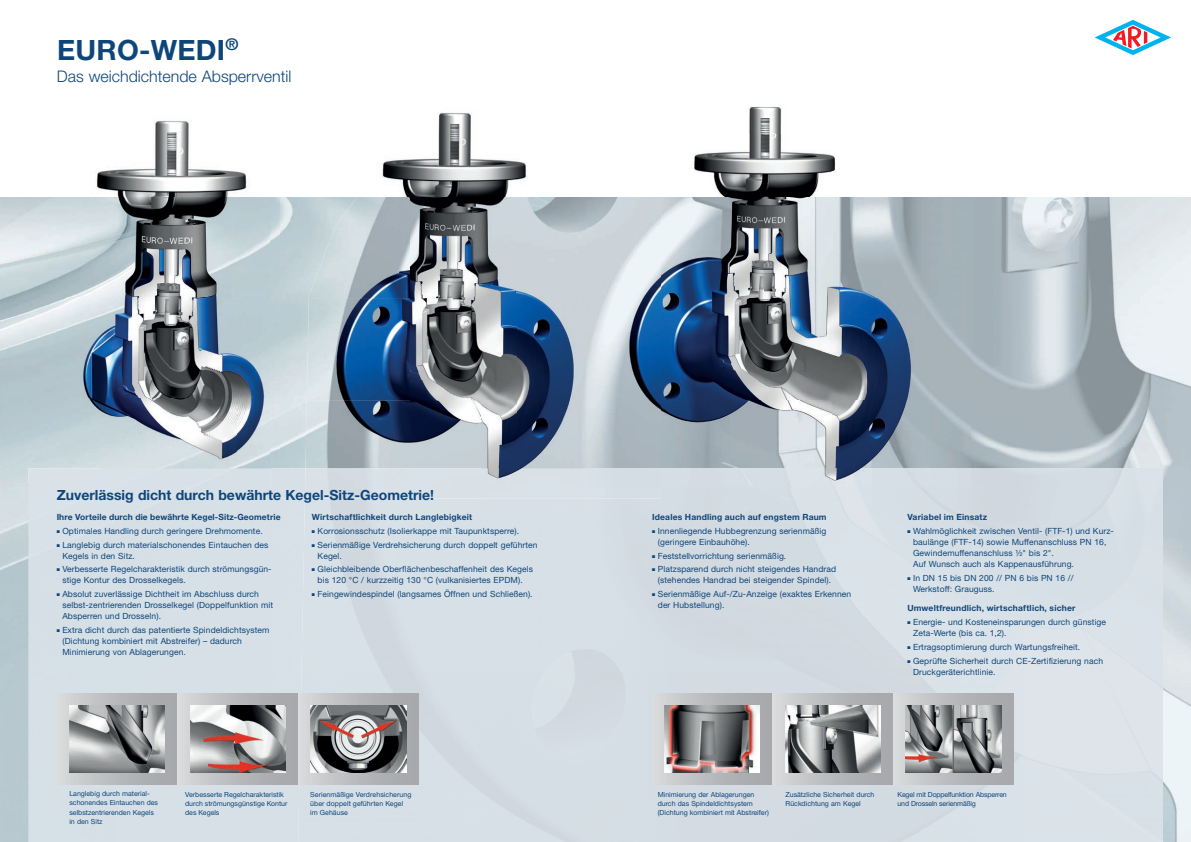
<style>
.page{position:relative;width:1191px;height:842px;background:#fff}
.page>*{position:absolute;margin:0;border:0;box-sizing:border-box;transform-origin:0 0}
.t1{font:700 28px "Helvetica Neue LT Pro";letter-spacing:.01em;color:#0f467a}
.t2{font:300 16px "Helvetica Neue LT Pro";color:#0f467a}
.t3{font:700 14px "Helvetica Neue LT Pro";color:#0f467a}
.t4{font:8.5px/11px "Helvetica Neue LT Pro";letter-spacing:.01em;color:#0f467a}
.t5{font:700 8.5px "Helvetica Neue LT Pro";letter-spacing:.02em;color:#0f467a}
.t6{font:7px/9px "Helvetica Neue LT Pro";color:#0f467a}
.t7{font:7px/9px "Helvetica Neue LT Pro";letter-spacing:-.02em;color:#0f467a}
</style>
<div class="page">
<img style="left:0;top:197px;width:101px;height:286px">
<img style="left:101px;top:466px;width:170px;height:2px">
<img style="left:971px;top:197px;width:220px;height:286px">
<img style="left:1162px;top:483px;width:29px;height:359px">
<div style="left:28px;top:706px;width:270px;height:136px;background:#d7e0e7"></div>
<div style="left:57px;top:693px;width:120px;height:92px;background:linear-gradient(to right,#d5d6d8,#a1a2a7)"></div>
<div style="left:177px;top:693px;width:121px;height:92px;background:linear-gradient(to right,#d6d7d9,#a0a1a6)"></div>
<svg style="left:298px;top:693px;width:120px;height:92px;background:#bcbdc0"></svg>
<img style="left:190px;top:705px;width:95px;height:67px">
<img style="left:310px;top:705px;width:96px;height:68px">
<img style="left:69px;top:705px;width:95px;height:68px">
<div style="left:652px;top:693px;width:120px;height:92px;background:linear-gradient(to right,#d6d6d8,#a1a2a7)"></div>
<div style="left:773px;top:693px;width:120px;height:92px;background:linear-gradient(to right,#d5d6d8,#a1a2a7)"></div>
<svg style="left:893px;top:693px;width:121px;height:92px;background:#bcbdc0"></svg>
<img style="left:664px;top:705px;width:96px;height:68px">
<img style="left:785px;top:705px;width:95px;height:68px">
<img style="left:905px;top:705px;width:96px;height:68px">
<img style="left:382px;top:112px;width:145px;height:85px">
<img style="left:279px;top:197px;width:30px;height:68px">
<img style="left:271px;top:265px;width:38px;height:203px">
<img style="left:309px;top:197px;width:207px;height:102px">
<img style="left:516px;top:197px;width:71px;height:271px">
<img style="left:307px;top:299px;width:210px;height:102px">
<img style="left:305px;top:401px;width:212px;height:67px">
<div style="left:271px;top:468px;width:390px;height:30px;background:#d9e1e7"></div>
<img style="left:749px;top:106px;width:33px;height:28px">
<img style="left:694px;top:134px;width:142px;height:63px">
<img style="left:587px;top:197px;width:384px;height:290px">
<img style="left:69px;top:120px;width:210px;height:346px">
<svg style="left:1094px;top:20px;width:77px;height:35px"></svg>
<h1 class="t1" style="left:57px;top:32px;width:183px">EURO-WEDI<sup>®</sup></h1>
<h2 class="t2" style="left:57px;top:66px;width:236px">Das weichdichtende Absperrventil</h2>
<h3 class="t3" style="left:57px;top:486px;width:379px">Zuverlässig dicht durch bewährte Kegel-Sitz-Geometrie!</h3>
<p class="t5" style="left:57px;top:512px;width:225px">Ihre Vorteile durch die bewährte Kegel-Sitz-Geometrie</p>
<p class="t4" style="left:57px;top:525px;width:207px">■ Optimales Handling durch geringere Drehmomente.</p>
<p class="t4" style="left:62px;top:539px;width:208px;text-indent:-6px">■ Langlebig durch materialschonendes Eintauchen des<br>Kegels in den Sitz.</p>
<p class="t4" style="left:62px;top:564px;width:211px;text-indent:-6px">■ Verbesserte Regelcharakteristik durch strömungsgün&shy;stige Kontur des Drosselkegels.</p>
<p class="t4" style="left:62px;top:589px;width:212px;text-indent:-6px">■ Absolut zuverlässige Dichtheit im Abschluss durch selbst-zentrierenden Drosselkegel (Doppelfunktion mit<br>Absperren und Drosseln).</p>
<p class="t4" style="left:62px;top:624px;width:209px;text-indent:-6px">■ Extra dicht durch das patentierte Spindeldichtsystem (Dichtung kombiniert mit Abstreifer) – dadurch<br>Minimierung von Ablagerungen.</p>
<p class="t5" style="left:312px;top:512px;width:162px">Wirtschaftlichkeit durch Langlebigkeit</p>
<p class="t4" style="left:312px;top:525px;width:209px">■ Korrosionsschutz (Isolierkappe mit Taupunktsperre).</p>
<p class="t4" style="left:317px;top:539px;width:221px;text-indent:-6px">■ Serienmäßige Verdrehsicherung durch doppelt geführten<br>Kegel.</p>
<p class="t4" style="left:312px;top:564px;width:223px;text-align:center">■ Gleichbleibende Oberflächenbeschaffenheit des Kegels bis 120 °C / kurzzeitig 130 °C (vulkanisiertes EPDM).</p>
<p class="t4" style="left:312px;top:589px;width:222px">■ Feingewindespindel (langsames Öffnen und Schließen).</p>
<p class="t6" style="left:69px;top:789px;width:90px">Langlebig durch material&shy;schonendes Eintauchen des selbstzentrierenden Kegels in den Sitz</p>
<p class="t6" style="left:185px;top:789px;width:104px">Verbesserte Regelcharakteristik durch strömungsgünstige Kontur des Kegels</p>
<p class="t6" style="left:310px;top:789px;width:103px">Serienmäßige Verdrehsicherung über doppelt geführten Kegel im Gehäuse</p>
<p class="t5" style="left:652px;top:512px;width:176px">Ideales Handling auch auf engstem Raum</p>
<p class="t4" style="left:658px;top:525px;width:170px;text-indent:-6px">■ Innenliegende Hubbegrenzung serienmäßig (geringere Einbauhöhe).</p>
<p class="t4" style="left:652px;top:550px;width:136px">■ Feststellvorrichtung serienmäßig.</p>
<p class="t4" style="left:652px;top:564px;width:185px;text-align:center">■ Platzsparend durch nicht steigendes Handrad (stehendes Handrad bei steigender Spindel).</p>
<p class="t4" style="left:658px;top:589px;width:195px;text-indent:-6px">■ Serienmäßige Auf-/Zu-Anzeige (exaktes Erkennen der Hubstellung).</p>
<p class="t5" style="left:907px;top:512px;width:81px">Variabel im Einsatz</p>
<p class="t4" style="left:913px;top:525px;width:202px;text-indent:-6px">■ Wahlmöglichkeit zwischen Ventil- (FTF-1) und Kurz&shy;baulänge (FTF-14) sowie Muffenanschluss PN 16, Gewindemuffenanschluss ½" bis 2".<br>Auf Wunsch auch als Kappenausführung.</p>
<p class="t4" style="left:913px;top:572px;width:162px;text-indent:-6px">■ In DN 15 bis DN 200 // PN 6 bis PN 16 //<br>Werkstoff: Grauguss.</p>
<p class="t5" style="left:907px;top:603px;width:169px">Umweltfreundlich, wirtschaftlich, sicher</p>
<p class="t4" style="left:913px;top:616px;width:195px;text-indent:-6px">■ Energie- und Kosteneinsparungen durch günstige<br>Zeta-Werte (bis ca. 1,2).</p>
<p class="t4" style="left:907px;top:641px;width:174px">■ Ertragsoptimierung durch Wartungsfreiheit.</p>
<p class="t4" style="left:913px;top:655px;width:191px;text-indent:-6px">■ Geprüfte Sicherheit durch CE-Zertifizierung nach<br>Druckgeräterichtlinie.</p>
<p class="t6" style="left:657px;top:790px;width:113px">Minimierung der Ablagerungen durch das Spindeldichtsystem (Dichtung kombiniert mit Abstreifer)</p>
<p class="t6" style="left:785px;top:790px;width:90px">Zusätzliche Sicherheit durch<br>Rückdichtung am Kegel</p>
<p class="t7" style="left:897px;top:790px;width:111px">Kegel mit Doppelfunktion Absperren und Drosseln serienmäßig</p>
</div>
